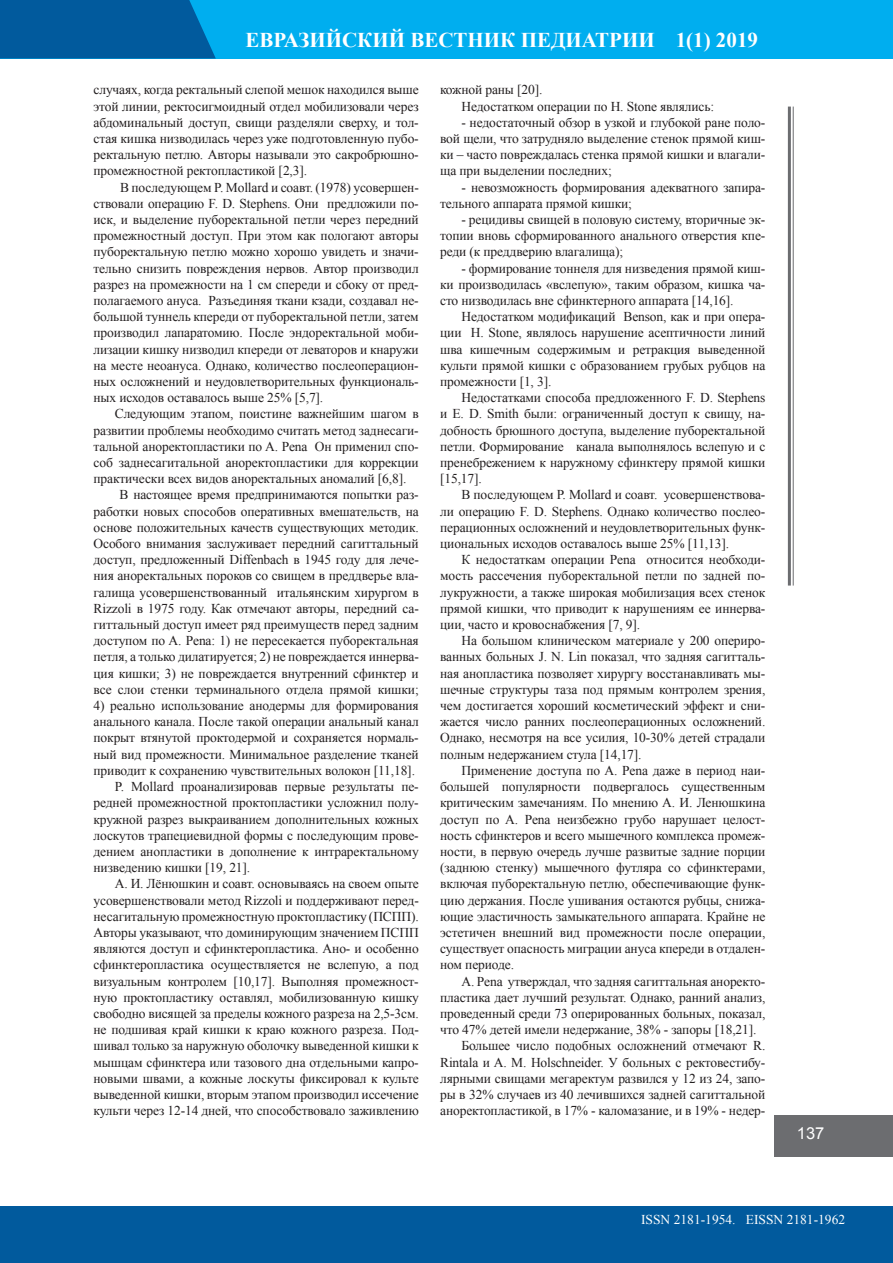
<style>
.page{position:relative;width:893px;height:1263px;background:#fff}
.page>*{position:absolute;margin:0;border:0;box-sizing:border-box;transform-origin:0 0}
.t1{font:700 21px "Times New Roman";color:#fff}
.t2{font:16.5px "Arial";color:#fff}
.t3{font:13.5px/16.2px "Times New Roman";letter-spacing:-.01em;color:#231f20;text-align:justify}
.t4{font:13.5px "Times New Roman";color:#fff}
</style>
<div class="page">
<hr style="left:793px;top:107px;width:1px;height:478px;background:#6c6d70">
<hr style="left:788px;top:107px;width:3px;height:478px;background:#6c6d70">
<div style="left:775px;top:1115px;width:118px;height:41px;background:#6c6d70"></div>
<div style="left:0;top:1206px;width:893px;height:57px;background:#015a9d"></div>
<div style="left:0;top:0;width:893px;height:59px;background:#00aeef"></div>
<svg style="left:0;top:0;width:216px;height:59px;background:#005fa2"></svg>
<h1 class="t1" style="left:246px;top:25px;width:514px">ЕВРАЗИЙСКИЙ ВЕСТНИК ПЕДИАТРИИ 1(1) 2019</h1>
<p class="t3" style="left:94px;top:82px;width:327px">случаях, когда ректальный слепой мешок находился выше этой линии, ректосигмоидный отдел мобилизовали через абдоминальный доступ, свищи разделяли сверху, и тол&shy;стая кишка низводилась через уже подготовленную пубо&shy;ректальную петлю. Авторы называли это сакробрюшно&shy;промежностной ректопластикой [2,3].</p>
<p class="t3" style="left:94px;top:179px;width:327px;text-indent:26px">В последующем P. Mollard и соавт. (1978) усовершен&shy;ствовали операцию F. D. Stephens. Они предложили по&shy;иск, и выделение пуборектальной петли через передний промежностный доступ. При этом как пологают авторы пуборектальную петлю можно хорошо увидеть и значи&shy;тельно снизить повреждения нервов. Автор производил разрез на промежности на 1 см спереди и сбоку от пред&shy;полагаемого ануса. Разъединяя ткани кзади, создавал не&shy;большой туннель кпереди от пуборектальной петли, затем производил лапаратомию. После эндоректальной моби&shy;лизации кишку низводил кпереди от леваторов и кнаружи на месте неоануса. Однако, количество послеоперацион&shy;ных осложнений и неудовлетворительных функциональ&shy;ных исходов оставалось выше 25% [5,7].</p>
<p class="t3" style="left:115px;top:406px;width:305px">Следующим этапом, поистине важнейшим шагом в</p>
<p class="t3" style="left:94px;top:422px;width:327px">развитии проблемы необходимо считать метод заднесаги-</p>
<p class="t3" style="left:94px;top:438px;width:327px">тальной аноректопластики по A. Pena Он применил спо-</p>
<p class="t3" style="left:94px;top:454px;width:327px">соб заднесагитальной аноректопластики для коррекции</p>
<p class="t3" style="left:94px;top:470px;width:314px">практически всех видов аноректальных аномалий [6,8].</p>
<p class="t3" style="left:120px;top:487px;width:301px">В настоящее время предпринимаются попытки раз-</p>
<p class="t3" style="left:94px;top:503px;width:327px">работки новых способов оперативных вмешательств, на</p>
<p class="t3" style="left:94px;top:519px;width:327px">основе положительных качеств существующих методик.</p>
<p class="t3" style="left:94px;top:535px;width:327px">Особого внимания заслуживает передний сагиттальный</p>
<p class="t3" style="left:94px;top:551px;width:327px">доступ, предложенный Diffenbach в 1945 году для лече-</p>
<p class="t3" style="left:94px;top:568px;width:327px">ния аноректальных пороков со свищем в преддверье вла-</p>
<p class="t3" style="left:94px;top:584px;width:327px">галища усовершенствованный итальянским хирургом в</p>
<p class="t3" style="left:94px;top:600px;width:327px">Rizzoli в 1975 году. Как отмечают авторы, передний са-</p>
<p class="t3" style="left:94px;top:616px;width:327px">гиттальный доступ имеет ряд преимуществ перед задним</p>
<p class="t3" style="left:94px;top:632px;width:327px">доступом по A. Pena: 1) не пересекается пуборектальная</p>
<p class="t3" style="left:94px;top:649px;width:327px">петля, а только дилатируется; 2) не повреждается иннерва-</p>
<p class="t3" style="left:94px;top:665px;width:327px">ция кишки; 3) не повреждается внутренний сфинктер и</p>
<p class="t3" style="left:94px;top:681px;width:327px">все слои стенки терминального отдела прямой кишки;</p>
<p class="t3" style="left:94px;top:697px;width:327px">4) реально использование анодермы для формирования</p>
<p class="t3" style="left:94px;top:713px;width:327px">анального канала. После такой операции анальный канал</p>
<p class="t3" style="left:94px;top:730px;width:327px">покрыт втянутой проктодермой и сохраняется нормаль-</p>
<p class="t3" style="left:94px;top:746px;width:327px">ный вид промежности. Минимальное разделение тканей</p>
<p class="t3" style="left:94px;top:762px;width:323px">приводит к сохранению чувствительных волокон [11,18].</p>
<p class="t3" style="left:115px;top:778px;width:305px">P. Mollard проанализировав первые результаты пе-</p>
<p class="t3" style="left:94px;top:794px;width:327px">редней промежностной проктопластики усложнил полу-</p>
<p class="t3" style="left:94px;top:811px;width:327px">кружной разрез выкраиванием дополнительных кожных</p>
<p class="t3" style="left:94px;top:827px;width:327px">лоскутов трапециевидной формы с последующим прове-</p>
<p class="t3" style="left:94px;top:843px;width:327px">дением анопластики в дополнение к интраректальному</p>
<p class="t3" style="left:94px;top:859px;width:158px">низведению кишки [19, 21].</p>
<p class="t3" style="left:115px;top:875px;width:305px">А. И. Лёнюшкин и соавт. основываясь на своем опыте</p>
<p class="t3" style="left:94px;top:892px;width:327px">усовершенствовали метод Rizzoli и поддерживают перед-</p>
<p class="t3" style="left:94px;top:908px;width:327px">несагитальную промежностную проктопластику (ПСПП).</p>
<p class="t3" style="left:94px;top:924px;width:327px">Авторы указывают, что доминирующим значением ПСПП</p>
<p class="t3" style="left:94px;top:940px;width:327px">являются доступ и сфинктеропластика. Ано- и особенно</p>
<p class="t3" style="left:94px;top:956px;width:327px">сфинктеропластика осуществляется не вслепую, а под</p>
<p class="t3" style="left:94px;top:973px;width:327px">визуальным контролем [10,17]. Выполняя промежност-</p>
<p class="t3" style="left:94px;top:989px;width:327px">ную проктопластику оставлял, мобилизованную кишку</p>
<p class="t3" style="left:94px;top:1005px;width:327px">свободно висящей за пределы кожного разреза на 2,5-3см.</p>
<p class="t3" style="left:94px;top:1021px;width:327px">не подшивая край кишки к краю кожного разреза. Под-</p>
<p class="t3" style="left:94px;top:1037px;width:327px">шивал только за наружную оболочку выведенной кишки к</p>
<p class="t3" style="left:94px;top:1054px;width:327px">мышцам сфинктера или тазового дна отдельными капро-</p>
<p class="t3" style="left:94px;top:1070px;width:327px">новыми швами, а кожные лоскуты фиксировал к культе</p>
<p class="t3" style="left:94px;top:1086px;width:327px">выведенной кишки, вторым этапом производил иссечение</p>
<p class="t3" style="left:94px;top:1102px;width:327px">культи через 12-14 дней, что способствовало заживлению</p>
<p class="t3" style="left:461px;top:82px;width:254px;text-indent:-21px">кожной раны [20].<br>Недостатком операции по H. Stone являлись:</p>
<p class="t3" style="left:440px;top:114px;width:327px;text-indent:21px">- недостаточный обзор в узкой и глубокой ране поло&shy;вой щели, что затрудняло выделение стенок прямой киш&shy;ки – часто повреждалась стенка прямой кишки и влагали&shy;ща при выделении последних;</p>
<p class="t3" style="left:440px;top:179px;width:327px;text-indent:21px">- невозможность формирования адекватного запира&shy;тельного аппарата прямой кишки;</p>
<p class="t3" style="left:440px;top:211px;width:327px;text-indent:21px">- рецидивы свищей в половую систему, вторичные эк&shy;топии вновь сформированного анального отверстия кпе&shy;реди (к преддверию влагалища);</p>
<p class="t3" style="left:440px;top:260px;width:327px;text-indent:21px">- формирование тоннеля для низведения прямой киш&shy;ки производилась «вслепую», таким образом, кишка ча&shy;сто низводилась вне сфинктерного аппарата [14,16].</p>
<p class="t3" style="left:440px;top:308px;width:327px;text-indent:21px">Недостатком модификаций Benson, как и при опера&shy;ции H. Stone, являлось нарушение асептичности линий шва кишечным содержимым и ретракция выведенной культи прямой кишки с образованием грубых рубцов на промежности [1, 3].</p>
<p class="t3" style="left:440px;top:389px;width:327px;text-indent:21px">Недостатками способа предложенного F. D. Stephens и E. D. Smith были: ограниченный доступ к свищу, на&shy;добность брюшного доступа, выделение пуборектальной петли. Формирование канала выполнялось вслепую и с пренебрежением к наружному сфинктеру прямой кишки [15,17].</p>
<p class="t3" style="left:440px;top:487px;width:327px;text-indent:21px">В последующем P. Mollard и соавт. усовершенствова&shy;ли операцию F. D. Stephens. Однако количество послео&shy;перационных осложнений и неудовлетворительных функ&shy;циональных исходов оставалось выше 25% [11,13].</p>
<p class="t3" style="left:440px;top:551px;width:327px;text-indent:21px">К недостаткам операции Pena относится необходи&shy;мость рассечения пуборектальной петли по задней по&shy;лукружности, а также широкая мобилизация всех стенок прямой кишки, что приводит к нарушениям ее иннерва&shy;ции, часто и кровоснабжения [7, 9].</p>
<p class="t3" style="left:440px;top:632px;width:327px;text-indent:21px">На большом клиническом материале у 200 опериро&shy;ванных больных J. N. Lin показал, что задняя сагитталь&shy;ная анопластика позволяет хирургу восстанавливать мы&shy;шечные структуры таза под прямым контролем зрения, чем достигается хороший косметический эффект и сни&shy;жается число ранних послеоперационных осложнений.<br>Однако, несмотря на все усилия, 10-30% детей страдали полным недержанием стула [14,17].</p>
<p class="t3" style="left:440px;top:762px;width:327px;text-indent:21px">Применение доступа по A. Pena даже в период наи&shy;большей популярности подвергалось существенным критическим замечаниям. По мнению А. И. Ленюшкина доступ по A. Pena неизбежно грубо нарушает целост&shy;ность сфинктеров и всего мышечного комплекса промеж&shy;ности, в первую очередь лучше развитые задние порции (заднюю стенку) мышечного футляра со сфинктерами, включая пуборектальную петлю, обеспечивающие функ&shy;цию держания. После ушивания остаются рубцы, снижа&shy;ющие эластичность замыкательного аппарата. Крайне не эстетичен внешний вид промежности после операции, существует опасность миграции ануса кпереди в отдален&shy;ном периоде.</p>
<p class="t3" style="left:461px;top:973px;width:305px">А. Pena утверждал, что задняя сагиттальная аноректо-</p>
<p class="t3" style="left:440px;top:989px;width:327px">пластика дает лучший результат. Однако, ранний анализ,</p>
<p class="t3" style="left:440px;top:1005px;width:327px">проведенный среди 73 оперированных больных, показал,</p>
<p class="t3" style="left:440px;top:1021px;width:318px">что 47% детей имели недержание, 38% - запоры [18,21].</p>
<p class="t3" style="left:461px;top:1037px;width:305px">Большее число подобных осложнений отмечают R.</p>
<p class="t3" style="left:440px;top:1054px;width:327px">Rintala и A. M. Holschneider. У больных с ректовестибу-</p>
<p class="t3" style="left:440px;top:1070px;width:327px">лярными свищами мегаректум развился у 12 из 24, запо-</p>
<p class="t3" style="left:440px;top:1086px;width:327px">ры в 32% случаев из 40 лечившихся задней сагиттальной</p>
<p class="t3" style="left:440px;top:1102px;width:327px">аноректопластикой, в 17% - каломазание, и в 19% - недер-</p>
<p class="t2" style="left:797px;top:1123px;width:29px">137</p>
<p class="t4" style="left:641px;top:1210px;width:205px">ISSN 2181-1954. EISSN 2181-1962</p>
</div>
